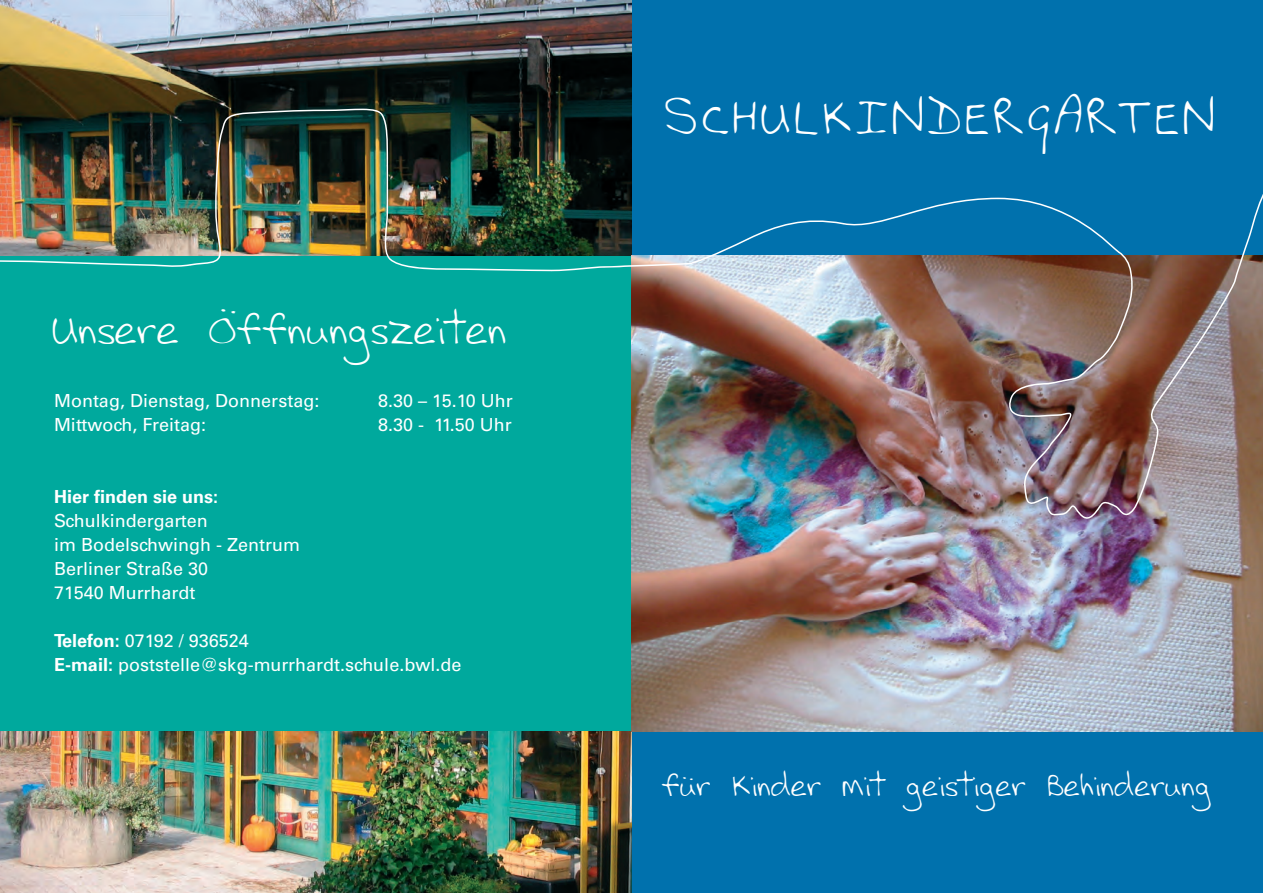
<style>
.page{position:relative;width:1263px;height:893px;background:#fff}
.page>*{position:absolute;margin:0;border:0;box-sizing:border-box;transform-origin:0 0}
.t1{font:49.5px "Michael";letter-spacing:.05em;color:#fff}
.t2{font:43.5px "Michael";color:#fff}
.t3{font:31.5px "Michael";color:#fff}
.t4{font:30px "Michael";color:#fff}
.t5{font:18px/24px "Univers";color:#fff}
.t6{font:700 18px "Univers";color:#fff}
.s1{font-weight:700}
</style>
<div class="page">
<div style="left:631px;top:0;width:632px;height:893px;background:#0071ad"></div>
<div style="left:0;top:0;width:631px;height:893px;background:#00a99d"></div>
<img style="left:0;top:0;width:631px;height:109px">
<img style="left:0;top:731px;width:631px;height:162px">
<img style="left:631px;top:519px;width:632px;height:212px">
<img style="left:0;top:109px;width:1263px;height:410px">
<h2 class="t2" style="left:50px;top:300px;width:458px">Unsere Offnungszeiten</h2>
<h2 class="t2" style="left:265px;top:306px;width:9px;rotate:90deg">:</h2>
<p class="t5" style="left:54px;top:388px;width:267px">Montag, Dienstag, Donnerstag:</p>
<p class="t5" style="left:378px;top:388px;width:136px">8.30 – 15.10 Uhr</p>
<p class="t5" style="left:54px;top:412px;width:154px">Mittwoch, Freitag:</p>
<p class="t5" style="left:378px;top:412px;width:135px">8.30 - 11.50 Uhr</p>
<p class="t6" style="left:54px;top:486px;width:166px">Hier finden sie uns:</p>
<p class="t5" style="left:54px;top:508px;width:248px">Schulkindergarten<br>im Bodelschwingh - Zentrum<br>Berliner Straße 30<br>71540 Murrhardt</p>
<p class="t5" style="left:54px;top:628px;width:409px"><span class="s1">Telefon:</span> 07192 / 936524<br><span class="s1">E-mail:</span> poststelle@skg-murrhardt.schule.bwl.de</p>
<h1 class="t1" style="left:662px;top:85px;width:553px">SCHULKINDERGARTEN</h1>
<h3 class="t3" style="left:661px;top:765px;width:551px">fur Kinder mit geistiger Behinderung</h3>
<h3 class="t4" style="left:713px;top:775px;width:7px;rotate:90deg">:</h3>
</div>
